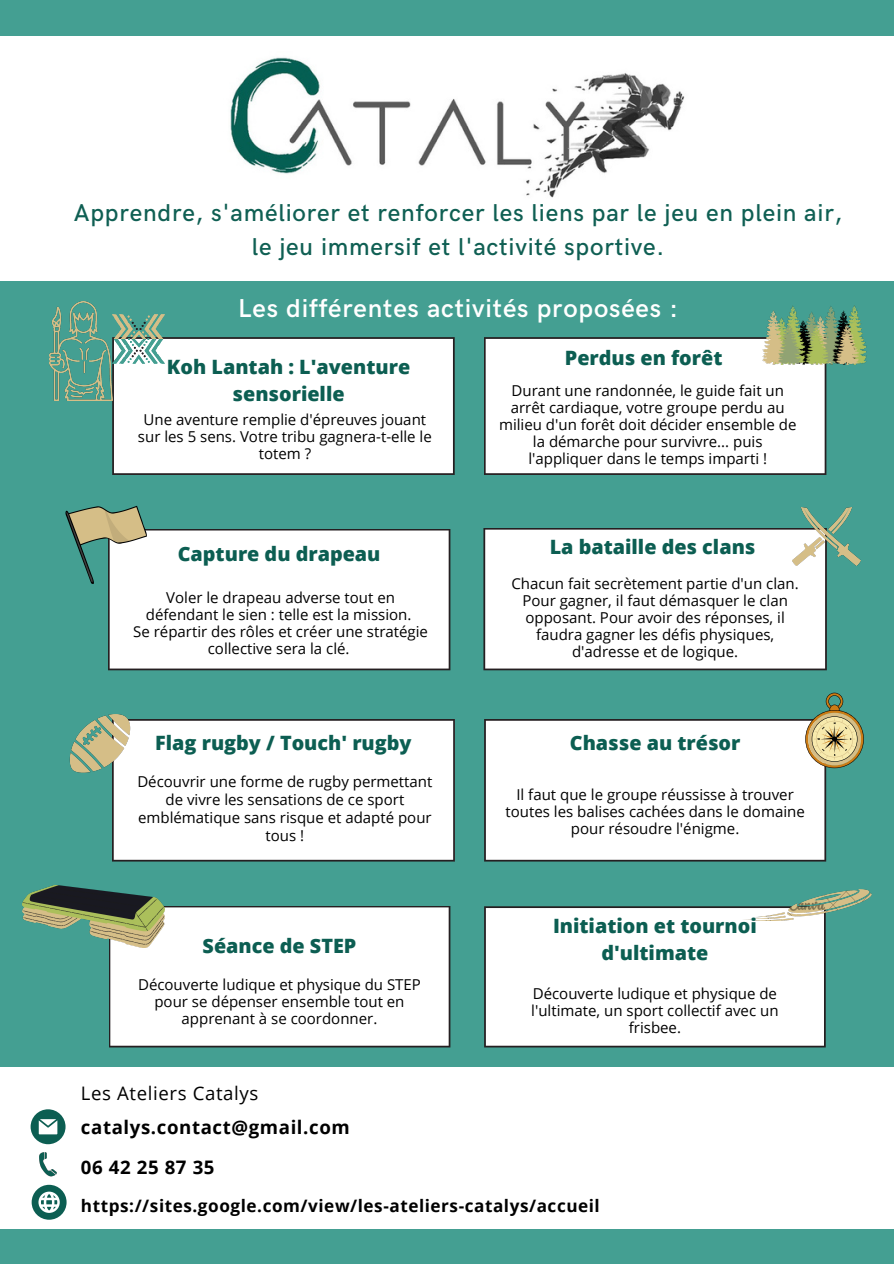
<style>
.page{position:relative;width:894px;height:1264px;background:#fff}
.page>*{position:absolute;margin:0;border:0;box-sizing:border-box;transform-origin:0 0}
.t1{font:600 25.95px "HK Grotesk";letter-spacing:.03em;color:#fff}
.t2{font:500 24.45px/33.8px "HK Grotesk";letter-spacing:.03em;color:#0f5f53;text-align:center}
.t3{font:800 19.8px/27px "Open Sans";color:#0c5e52;text-align:center}
.t4{font:700 18.6px/39.8px "Open Sans";letter-spacing:.03em;color:#000}
.t5{font:18.6px "Open Sans";letter-spacing:.03em;color:#000}
.t6{font:700 17.1px "Open Sans";letter-spacing:.03em;color:#000}
.t7{font:15px/17px "Open Sans";color:#000;text-align:center}
</style>
<div class="page">
<div style="left:0;top:0;width:893px;height:1263px;background:#449f92"></div>
<div style="left:0;top:36px;width:893px;height:245px;background:#fff"></div>
<img style="left:230px;top:57px;width:455px;height:141px">
<div style="left:112px;top:337px;width:342px;height:138px;background:#fff"></div>
<div style="left:484px;top:337px;width:342px;height:138px;background:#fff"></div>
<div style="left:483px;top:528px;width:343px;height:142px;background:#fff"></div>
<div style="left:112px;top:719px;width:343px;height:142px;background:#fff"></div>
<div style="left:484px;top:719px;width:341px;height:142px;background:#fff"></div>
<div style="left:108px;top:529px;width:342px;height:141px;background:#fff"></div>
<div style="left:109px;top:906px;width:341px;height:141px;background:#fff"></div>
<div style="left:484px;top:906px;width:341px;height:141px;background:#fff"></div>
<img style="left:762px;top:306px;width:103px;height:58px">
<img style="left:69px;top:714px;width:61px;height:58px">
<img style="left:23px;top:885px;width:142px;height:62px">
<img style="left:792px;top:508px;width:68px;height:57px">
<img style="left:742px;top:889px;width:129px;height:31px">
<img style="left:65px;top:505px;width:82px;height:81px">
<img style="left:49px;top:301px;width:63px;height:99px">
<svg style="left:112px;top:314px;width:53px;height:49px"></svg>
<svg style="left:805px;top:692px;width:58px;height:76px"></svg>
<div style="left:0;top:1067px;width:893px;height:161px;background:#fff"></div>
<svg style="left:31px;top:1109px;width:34px;height:35px"></svg>
<img style="left:39px;top:1152px;width:17px;height:23px">
<svg style="left:32px;top:1184px;width:35px;height:35px"></svg>
<h2 class="t2" style="left:74px;top:197px;width:769px">Apprendre, s'améliorer et renforcer les liens par le jeu en plein air, le jeu immersif et l'activité sportive.</h2>
<h1 class="t1" style="left:238px;top:294px;width:441px">Les différentes activités proposées :</h1>
<h3 class="t3" style="left:167px;top:353px;width:245px">Koh Lantah : L'aventure sensorielle</h3>
<p class="t7" style="left:138px;top:411px;width:295px">Une aventure remplie d'épreuves jouant sur les 5 sens. Votre tribu gagnera-t-elle le totem ?</p>
<h3 class="t3" style="left:178px;top:539px;width:204px">Capture du drapeau</h3>
<p class="t7" style="left:133px;top:589px;width:296px">Voler le drapeau adverse tout en défendant le sien : telle est la mission.<br>Se répartir des rôles et créer une stratégie collective sera la clé.</p>
<h3 class="t3" style="left:564px;top:344px;width:159px">Perdus en forêt</h3>
<p class="t7" style="left:499px;top:382px;width:299px">Durant une randonnée, le guide fait un arrêt cardiaque, votre groupe perdu au milieu d'un forêt doit décider ensemble de la démarche pour survivre... puis l'appliquer dans le temps imparti !</p>
<h3 class="t3" style="left:549px;top:532px;width:207px">La bataille des clans</h3>
<p class="t7" style="left:511px;top:575px;width:289px">Chacun fait secrètement partie d'un clan.<br>Pour gagner, il faut démasquer le clan opposant. Pour avoir des réponses, il faudra gagner les défis physiques, d'adresse et de logique.</p>
<h3 class="t3" style="left:155px;top:729px;width:258px">Flag rugby / Touch' rugby</h3>
<h3 class="t3" style="left:569px;top:729px;width:172px">Chasse au trésor</h3>
<p class="t7" style="left:137px;top:772px;width:296px;line-height:18px">Découvrir une forme de rugby permettant de vivre les sensations de ce sport emblématique sans risque et adapté pour tous !</p>
<h3 class="t3" style="left:202px;top:931px;width:155px">Séance de STEP</h3>
<p class="t7" style="left:505px;top:785px;width:301px">Il faut que le groupe réussisse à trouver toutes les balises cachées dans le domaine pour résoudre l'énigme.</p>
<h3 class="t3" style="left:553px;top:912px;width:205px">Initiation et tournoi d'ultimate</h3>
<p class="t7" style="left:138px;top:975px;width:284px">Découverte ludique et physique du STEP pour se dépenser ensemble tout en apprenant à se coordonner.</p>
<p class="t7" style="left:531px;top:985px;width:249px">Découverte ludique et physique de l'ultimate, un sport collectif avec un frisbee.</p>
<p class="t5" style="left:81px;top:1080px;width:179px">Les Ateliers Catalys</p>
<p class="t4" style="left:81px;top:1106px;width:270px">catalys.contact@gmail.com<br>06 42 25 87 35</p>
<p class="t6" style="left:81px;top:1193px;width:520px">https://sites.google.com/view/les-ateliers-catalys/accueil</p>
</div>
